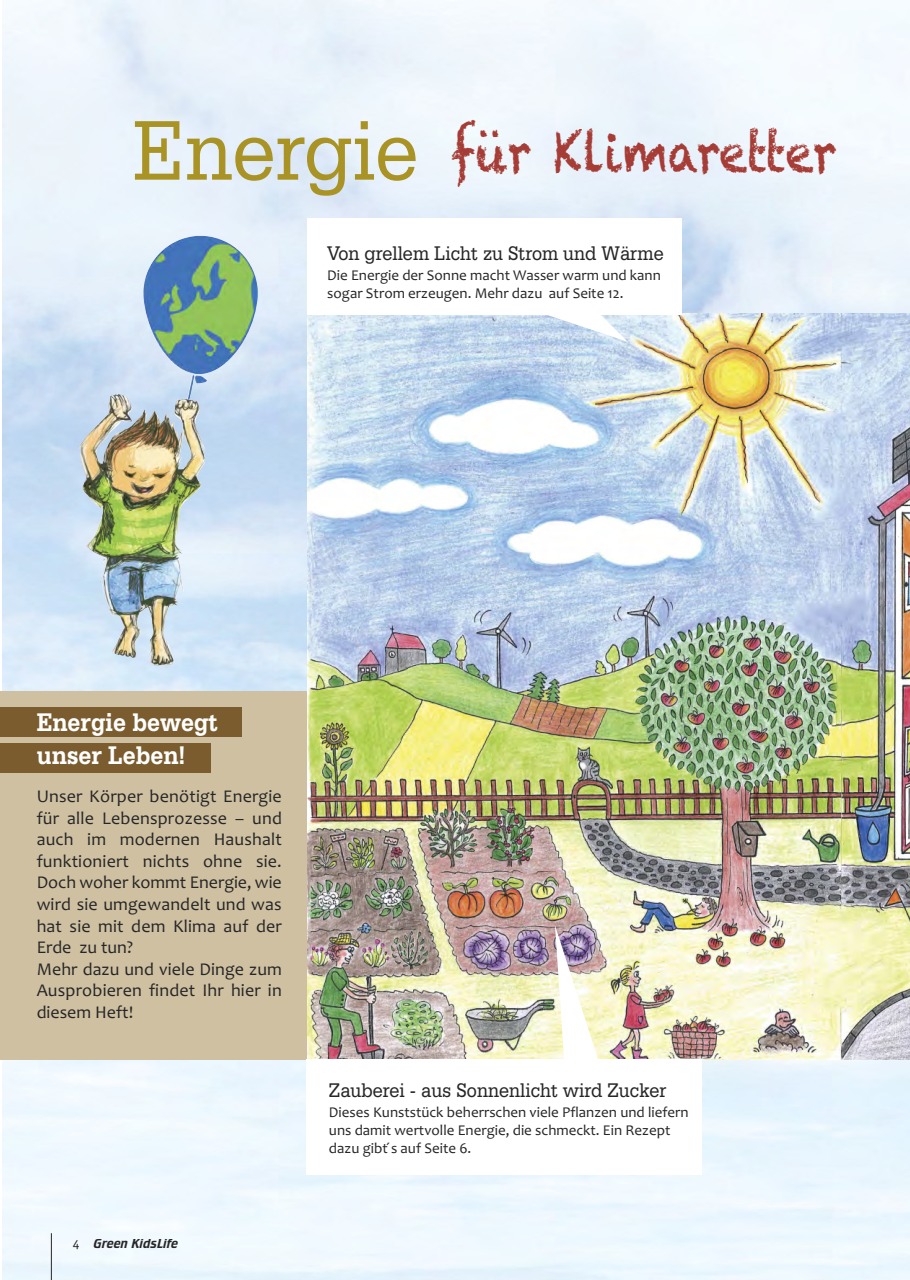
<style>
.page{position:relative;width:910px;height:1280px;background:#fff}
.page>*{position:absolute;margin:0;border:0;box-sizing:border-box;transform-origin:0 0}
.t1{font:90px "Serifa BT";color:#a99325;scale:.9 1}
.t2{font:54px "Chalkduster";letter-spacing:-.005em;color:#a63c36;scale:.83 1}
.t3{font:700 27px/33px "Serifa BT";color:#fff;scale:.9 1}
.t4{font:21px "Serifa BT";color:#272627;scale:.9 1}
.t5{font:18px/21.6px "Candara";letter-spacing:.01em;color:#272627}
.t6{font:15px/18px "Candara";color:#272627}
.t7{font:italic 13.5px "Crillee Com";color:#272627}
.s1{font-family:"Officina Sans Std";font-style:normal}
</style>
<div class="page">
<img style="left:3px;top:1px;width:907px;height:1279px">
<div style="left:0;top:691px;width:308px;height:368px;background:#cec0a1"></div>
<img style="left:143px;top:236px;width:115px;height:166px">
<img style="left:307px;top:314px;width:603px;height:746px">
<div style="left:307px;top:218px;width:375px;height:96px;background:#fff"></div>
<div style="left:307px;top:1059px;width:395px;height:116px;background:#fff"></div>
<img style="left:555px;top:925px;width:45px;height:134px">
<img style="left:78px;top:394px;width:128px;height:271px">
<div style="left:0;top:707px;width:242px;height:30px;background:#7a5c2f"></div>
<div style="left:0;top:744px;width:211px;height:29px;background:#7a5c2f"></div>
<hr style="left:51px;top:1233px;width:1px;height:47px;background:#272627">
<svg style="left:544px;top:314px;width:84px;height:28px"></svg>
<h1 class="t1" style="left:133px;top:96px;width:319px">Energie</h1>
<h2 class="t2" style="left:451px;top:121px;width:466px">für Klimaretter</h2>
<p class="t4" style="left:327px;top:240px;width:375px">Von grellem Licht zu Strom und Wärme</p>
<p class="t6" style="left:327px;top:266px;width:335px">Die Energie der Sonne macht Wasser warm und kann sogar Strom erzeugen. Mehr dazu auf Seite 12.</p>
<h3 class="t3" style="left:37px;top:705px;width:203px">Energie bewegt unser Leben!</h3>
<p class="t5" style="left:37px;top:785px;width:247px">Unser Körper benötigt Energie für alle Lebensprozesse – und auch im modernen Haushalt funktioniert nichts ohne sie.<br>Doch woher kommt Energie, wie wird sie umgewandelt und was hat sie mit dem Klima auf der<br>Erde zu tun?<br>Mehr dazu und viele Dinge zum<br>Ausprobieren findet Ihr hier in diesem Heft!</p>
<p class="t7" style="left:73px;top:1236px;width:106px"><span class="s1">4</span> Green KidsLife</p>
<p class="t4" style="left:329px;top:1077px;width:376px">Zauberei - aus Sonnenlicht wird Zucker</p>
<p class="t6" style="left:329px;top:1103px;width:361px">Dieses Kunststück beherrschen viele Pflanzen und liefern uns damit wertvolle Energie, die schmeckt. Ein Rezept dazu gibt ́s auf Seite 6.</p>
</div>
